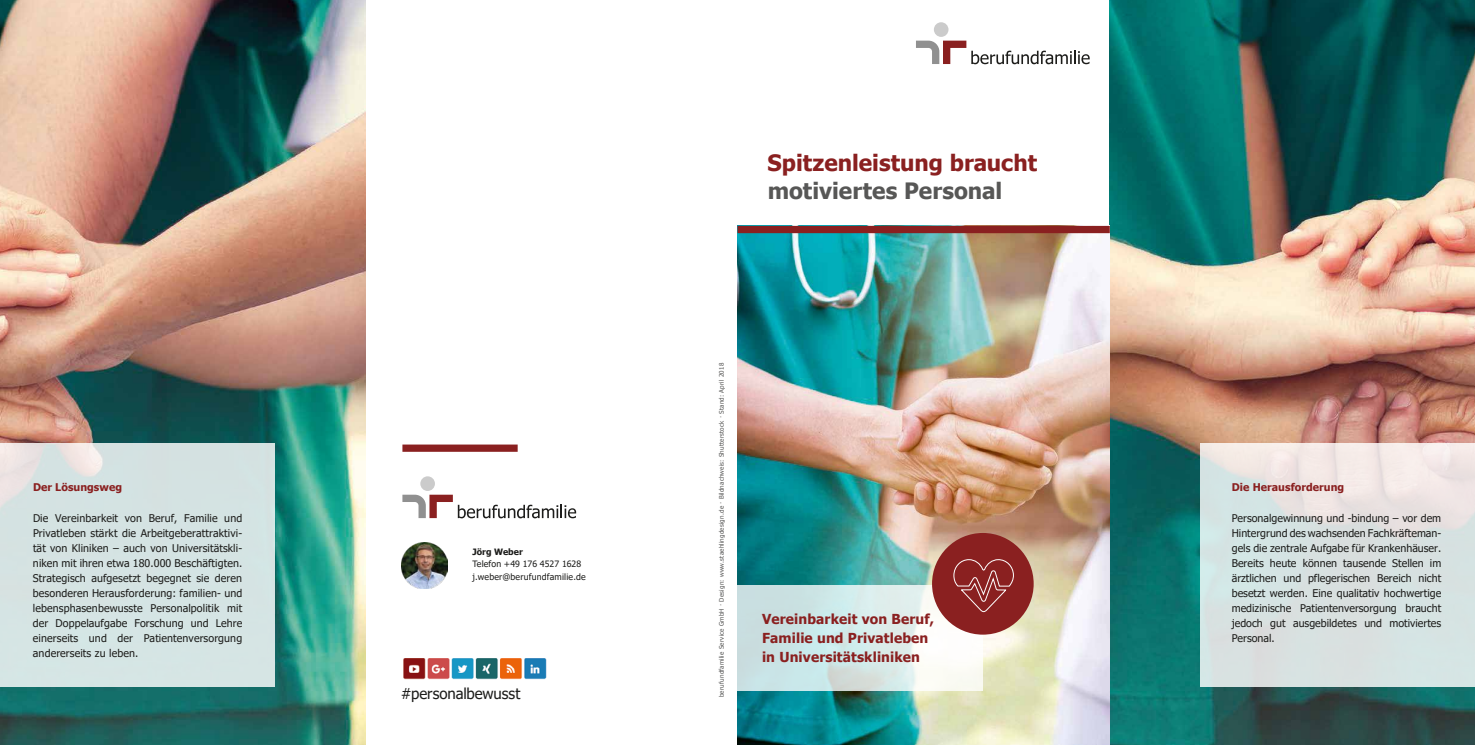
<style>
.page{position:relative;width:1475px;height:745px;background:#fff}
.page>*{position:absolute;margin:0;border:0;box-sizing:border-box;transform-origin:0 0}
.t1{font:700 22.5px "Tahoma";color:#8a2020}
.t2{font:700 22.5px "Tahoma";color:#575756}
.t3{font:15px "Tahoma";letter-spacing:-.005em;color:#1d1d1b}
.t4{font:700 13.75px/18.8px "Tahoma";letter-spacing:.01em;color:#8a2020}
.t5{font:10.62px/15px "Tahoma";letter-spacing:.005em;color:#1d1d1b;text-align:justify}
.t6{font:700 10.62px "Tahoma";letter-spacing:.005em;color:#8a2020}
.t7{font:8.75px/12.5px "Tahoma";letter-spacing:.02em;color:#1d1d1b}
.t8{font:700 8.75px "Tahoma";color:#1d1d1b}
.t9{font:6.25px "Tahoma";letter-spacing:.03em;color:#575756}
</style>
<div class="page">
<img style="left:1109px;top:0;width:365px;height:744px">
<svg style="left:1200px;top:442px;width:274px;height:244px;background:#dde2e1"></svg>
<div style="left:933px;top:22px;width:15px;height:15px;background:#cbcbcb;border-radius:50%"></div>
<svg style="left:916px;top:41px;width:173px;height:23px"></svg>
<img style="left:737px;top:233px;width:372px;height:511px">
<div style="left:737px;top:226px;width:372px;height:7px;background:#8a2020"></div>
<img style="left:403px;top:658px;width:144px;height:22px">
<div style="left:402px;top:444px;width:115px;height:7px;background:#8a2020"></div>
<div style="left:420px;top:476px;width:15px;height:14px;background:#cbcbcb;border-radius:50%"></div>
<svg style="left:402px;top:494px;width:174px;height:24px"></svg>
<svg style="left:737px;top:585px;width:245px;height:105px"></svg>
<div style="left:931px;top:532px;width:102px;height:102px;background:#8a2020;border-radius:50%"></div>
<svg style="left:953px;top:559px;width:61px;height:53px"></svg>
<img style="left:0;top:0;width:365px;height:744px">
<div style="left:0;top:442px;width:274px;height:244px;background:#d5e3e3"></div>
<img style="left:402px;top:542px;width:45px;height:45px">
<p class="t6" style="left:33px;top:480px;width:91px">Der Lösungsweg</p>
<p class="t5" style="left:33px;top:510px;width:211px">Die Vereinbarkeit von Beruf, Familie und Privatleben stärkt die Arbeitgeberattraktivi&shy;tät von Kliniken – auch von Universitätskli&shy;niken mit ihren etwa 180.000 Beschäftigten.<br>Strategisch aufgesetzt begegnet sie deren besonderen Herausforderung: familien- und lebensphasenbewusste Personalpolitik mit der Doppelaufgabe Forschung und Lehre einerseits und der Patientenversorgung andererseits zu leben.</p>
<p class="t8" style="left:472px;top:545px;width:52px">Jörg Weber</p>
<p class="t7" style="left:472px;top:558px;width:115px">Telefon +49 176 4527 1628 j.weber@berufundfamilie.de</p>
<h2 class="t3" style="left:400px;top:682px;width:121px">#personalbewusst</h2>
<h1 class="t1" style="left:767px;top:147px;width:271px">Spitzenleistung braucht</h1>
<h1 class="t2" style="left:767px;top:174px;width:236px">motiviertes Personal</h1>
<p class="t9" style="left:717px;top:696px;width:335px;rotate:-90deg">berufundfamilie Service GmbH · Design: www.staehlingdesign.de · Bildnachweis: Shutterstock · Stand: April 2018</p>
<p class="t4" style="left:762px;top:609px;width:173px">Vereinbarkeit von Beruf,<br>Familie und Privatleben in Universitätskliniken</p>
<p class="t6" style="left:1231px;top:480px;width:114px">Die Herausforderung</p>
<p class="t5" style="left:1231px;top:510px;width:211px">Personalgewinnung und -bindung – vor dem Hintergrund des wachsenden Fachkräfteman&shy;gels die zentrale Aufgabe für Krankenhäuser.<br>Bereits heute können tausende Stellen im ärztlichen und pflegerischen Bereich nicht besetzt werden. Eine qualitativ hochwertige medizinische Patientenversorgung braucht jedoch gut ausgebildetes und motiviertes Personal.</p>
</div>
